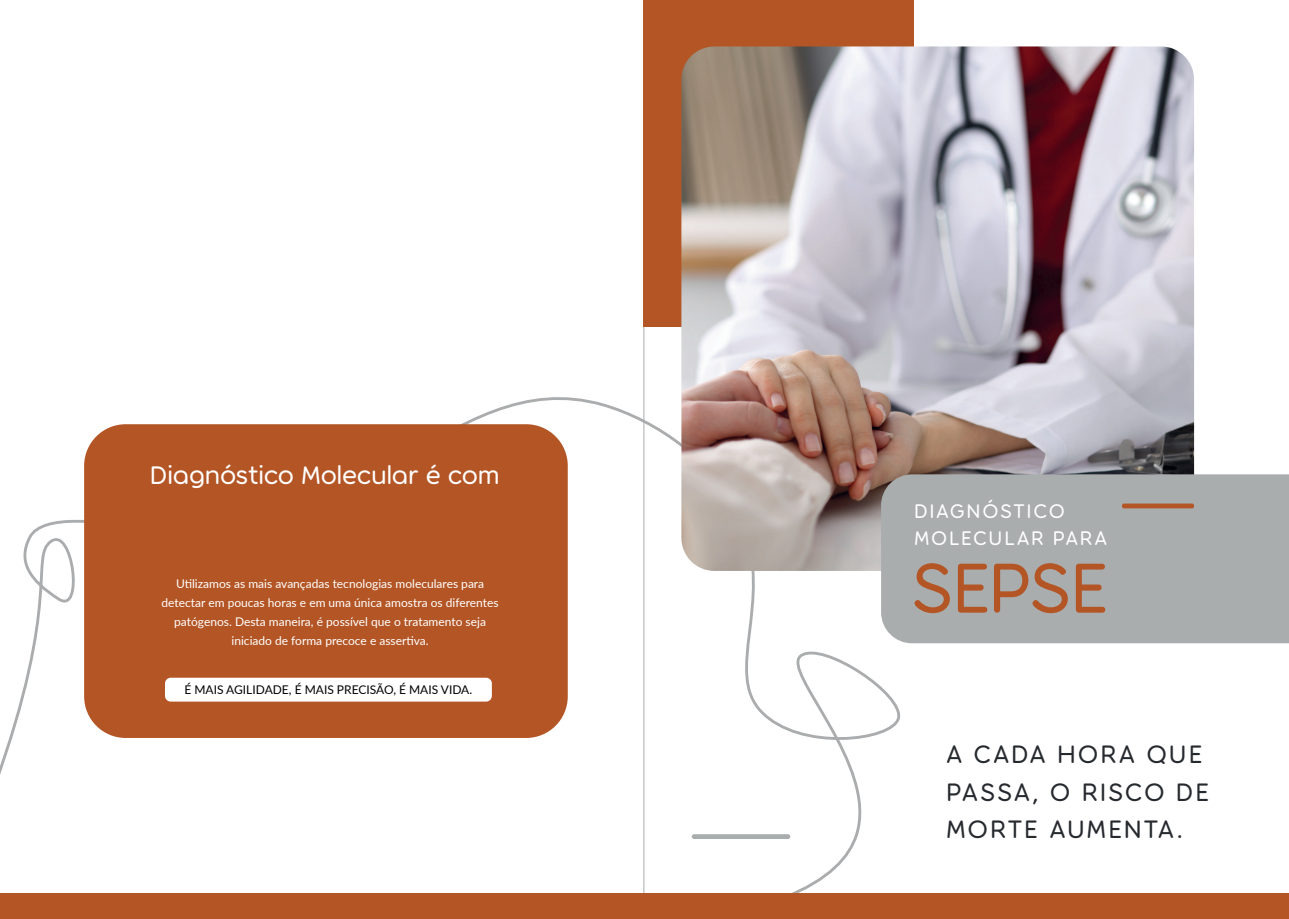
<style>
.page{position:relative;width:1289px;height:919px;background:#fff}
.page>*{position:absolute;margin:0;border:0;box-sizing:border-box;transform-origin:0 0}
.t1{font:75px "Torus";letter-spacing:-.025em;color:#b35525}
.t2{font:27px "Torus";letter-spacing:-.015em;color:#fff}
.t3{font:26.85px/37.5px "Torus";letter-spacing:.06em;color:#26292e}
.t4{font:21px/26.8px "Torus";letter-spacing:.07em;color:#fff}
.t5{font:12px/18.8px "Lato";color:#fff;text-align:center}
.t6{font:12px "Lato";color:#000003}
</style>
<div class="page">
<hr style="left:643px;top:0;width:1px;height:918px;background:#aaacae">
<svg style="left:0;top:359px;width:901px;height:534px"></svg>
<div style="left:0;top:893px;width:1288px;height:25px;background:#b35525"></div>
<div style="left:644px;top:0;width:269px;height:326px;background:#b35525"></div>
<img style="left:681px;top:46px;width:512px;height:525px">
<div style="left:691px;top:834px;width:99px;height:5px;background:#a9adae;border-radius:2px"></div>
<div style="left:84px;top:424px;width:483px;height:314px;background:#b35525;border-radius:42px"></div>
<div style="left:165px;top:677px;width:327px;height:24px;background:#fff;border-radius:6px"></div>
<div style="left:881px;top:474px;width:407px;height:169px;background:#a9adae"></div>
<svg style="left:1121px;top:503px;width:72px;height:5px"></svg>
<h2 class="t2" style="left:150px;top:459px;width:351px">Diagnóstico Molecular é com</h2>
<p class="t5" style="left:162px;top:574px;width:338px">Utilizamos as mais avançadas tecnologias moleculares para detectar em poucas horas e em uma única amostra os diferentes patógenos. Desta maneira, é possível que o tratamento seja iniciado de forma precoce e assertiva.</p>
<p class="t6" style="left:184px;top:680px;width:289px">É MAIS AGILIDADE, É MAIS PRECISÃO, É MAIS VIDA.</p>
<h3 class="t4" style="left:914px;top:497px;width:195px">DIAGNÓSTICO<br>MOLECULAR PARA</h3>
<h1 class="t1" style="left:910px;top:543px;width:200px">SEPSE</h1>
<h3 class="t3" style="left:946px;top:734px;width:265px">A CADA HORA QUE<br>PASSA, O RISCO DE<br>MORTE AUMENTA.</h3>
</div>
